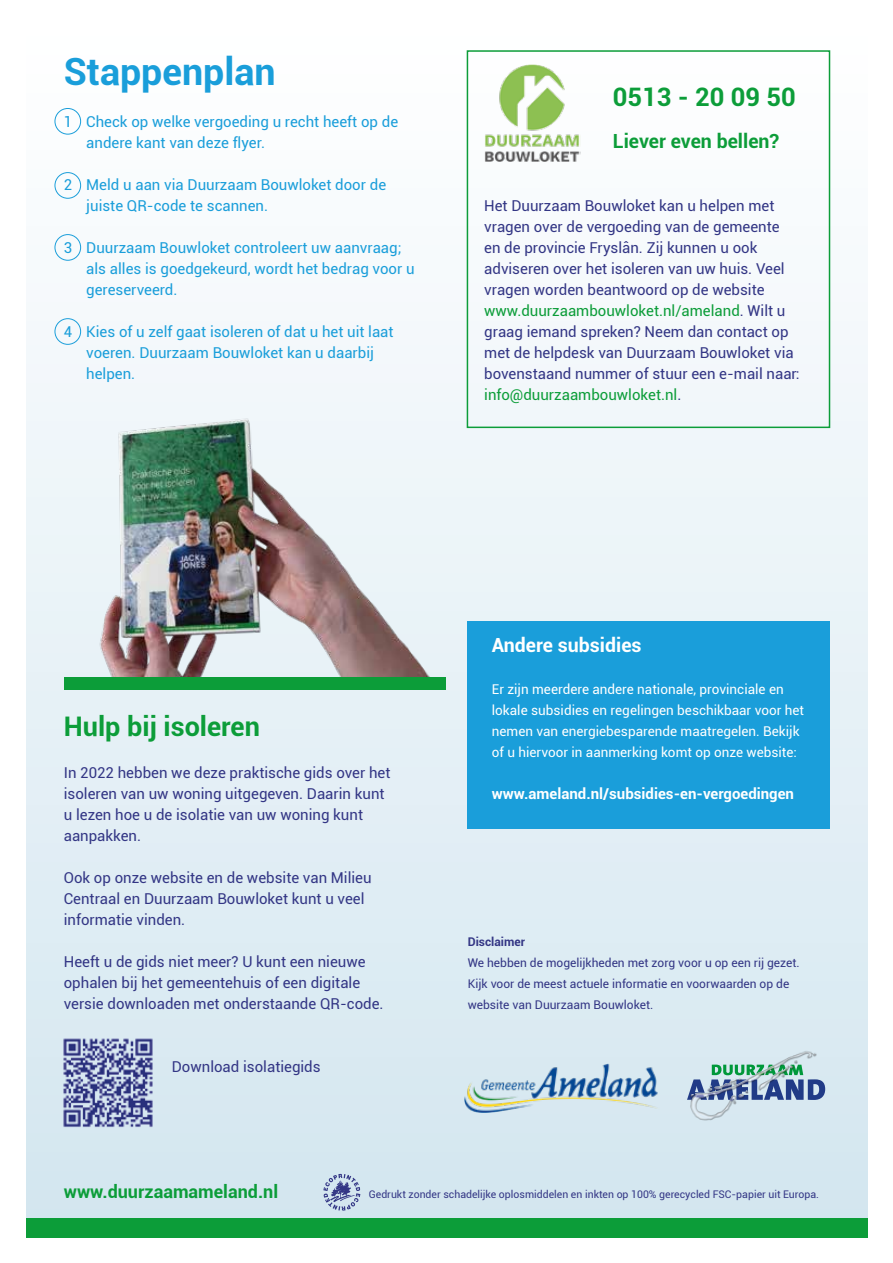
<style>
.page{position:relative;width:893px;height:1263px;background:#fff}
.page>*{position:absolute;margin:0;border:0;box-sizing:border-box;transform-origin:0 0}
.t1{font:700 37.5px "Roboto";color:#1a9eda}
.t2{font:700 27px "Roboto";color:#0c9d39}
.t3{font:700 25.5px "Roboto";color:#0c9d39}
.t4{font:700 19.5px "Roboto";color:#0c9d39}
.t5{font:700 19.5px "Roboto";color:#fff}
.t6{font:700 18px "Roboto";color:#0c9d39}
.t7{font:15px/21px "Roboto";color:#333685}
.t8{font:15px/21px "Roboto";color:#1a9eda}
.t9{font:700 15px "Roboto";color:#fff}
.t10{font:13.5px/21px "Roboto";color:#fff}
.t11{font:12px/21px "Roboto";color:#333685}
.t12{font:700 12px "Roboto";color:#333685}
.t13{font:10.5px "Roboto";color:#333685}
.s1{color:#0c9d39}
</style>
<div class="page">
<div style="left:26px;top:21px;width:842px;height:1211px;background:linear-gradient(to bottom,#fff,#d3e6ef)"></div>
<div style="left:26px;top:1218px;width:841px;height:19px;background:#0c9d39"></div>
<div style="left:467px;top:50px;width:363px;height:378px;border:2px solid #0c9d39"></div>
<div style="left:467px;top:621px;width:362px;height:207px;background:#1a9eda"></div>
<img style="left:465px;top:1063px;width:194px;height:49px">
<svg style="left:323px;top:1174px;width:37px;height:36px"></svg>
<div style="left:55px;top:108px;width:26px;height:27px;border:1px solid #1a9eda;border-radius:50%"></div>
<div style="left:55px;top:172px;width:26px;height:27px;border:1px solid #1a9eda;border-radius:50%"></div>
<div style="left:55px;top:234px;width:26px;height:27px;border:1px solid #1a9eda;border-radius:50%"></div>
<div style="left:55px;top:318px;width:26px;height:27px;border:1px solid #1a9eda;border-radius:50%"></div>
<img style="left:64px;top:409px;width:374px;height:268px">
<div style="left:65px;top:677px;width:381px;height:12px;background:#0c9d39"></div>
<img style="left:60px;top:1034px;width:96px;height:97px">
<img style="left:483px;top:64px;width:97px;height:98px">
<img style="left:676px;top:1027px;width:160px;height:107px">
<h1 class="t1" style="left:64px;top:45px;width:213px">Stappenplan</h1>
<p class="t8" style="left:86px;top:110px;width:313px;text-indent:-22px">1 Check op welke vergoeding u recht heeft op de andere kant van deze flyer.</p>
<p class="t8" style="left:86px;top:173px;width:301px;text-indent:-22px">2 Meld u aan via Duurzaam Bouwloket door de juiste QR-code te scannen.</p>
<p class="t8" style="left:86px;top:236px;width:330px;text-indent:-22px">3 Duurzaam Bouwloket controleert uw aanvraag; als alles is goedgekeurd, wordt het bedrag voor u gereserveerd.</p>
<p class="t8" style="left:86px;top:320px;width:309px;text-indent:-22px">4 Kies of u zelf gaat isoleren of dat u het uit laat voeren. Duurzaam Bouwloket kan u daarbij helpen.</p>
<h3 class="t3" style="left:613px;top:78px;width:184px">0513 - 20 09 50</h3>
<h3 class="t4" style="left:613px;top:127px;width:168px">Liever even bellen?</h3>
<p class="t7" style="left:484px;top:194px;width:317px">Het Duurzaam Bouwloket kan u helpen met vragen over de vergoeding van de gemeente en de provincie Fryslân. Zij kunnen u ook adviseren over het isoleren van uw huis. Veel vragen worden beantwoord op de website <span class="s1">www.duurzaambouwloket.nl/ameland</span>. Wilt u graag iemand spreken? Neem dan contact op met de helpdesk van Duurzaam Bouwloket via bovenstaand nummer of stuur een e-mail naar: <span class="s1">info@duurzaambouwloket.nl</span>.</p>
<h2 class="t2" style="left:64px;top:707px;width:198px">Hulp bij isoleren</h2>
<p class="t7" style="left:64px;top:761px;width:328px">In 2022 hebben we deze praktische gids over het isoleren van uw woning uitgegeven. Daarin kunt u lezen hoe u de isolatie van uw woning kunt aanpakken.</p>
<p class="t7" style="left:64px;top:866px;width:309px">Ook op onze website en de website van Milieu<br>Centraal en Duurzaam Bouwloket kunt u veel informatie vinden.</p>
<p class="t7" style="left:64px;top:950px;width:321px">Heeft u de gids niet meer? U kunt een nieuwe ophalen bij het gemeentehuis of een digitale versie downloaden met onderstaande QR-code.</p>
<p class="t7" style="left:172px;top:1055px;width:150px">Download isolatiegids</p>
<h3 class="t5" style="left:492px;top:631px;width:151px">Andere subsidies</h3>
<p class="t10" style="left:492px;top:678px;width:314px">Er zijn meerdere andere nationale, provinciale en lokale subsidies en regelingen beschikbaar voor het nemen van energiebesparende maatregelen. Bekijk of u hiervoor in aanmerking komt op onze website:</p>
<p class="t9" style="left:492px;top:783px;width:304px">www.ameland.nl/subsidies-en-vergoedingen</p>
<p class="t12" style="left:468px;top:933px;width:59px">Disclaimer</p>
<p class="t11" style="left:468px;top:951px;width:333px">We hebben de mogelijkheden met zorg voor u op een rij gezet.<br>Kijk voor de meest actuele informatie en voorwaarden op de website van Duurzaam Bouwloket.</p>
<p class="t6" style="left:64px;top:1178px;width:216px">www.duurzaamameland.nl</p>
<p class="t13" style="left:369px;top:1186px;width:452px">Gedrukt zonder schadelijke oplosmiddelen en inkten op 100% gerecycled FSC-papier uit Europa.</p>
</div>
